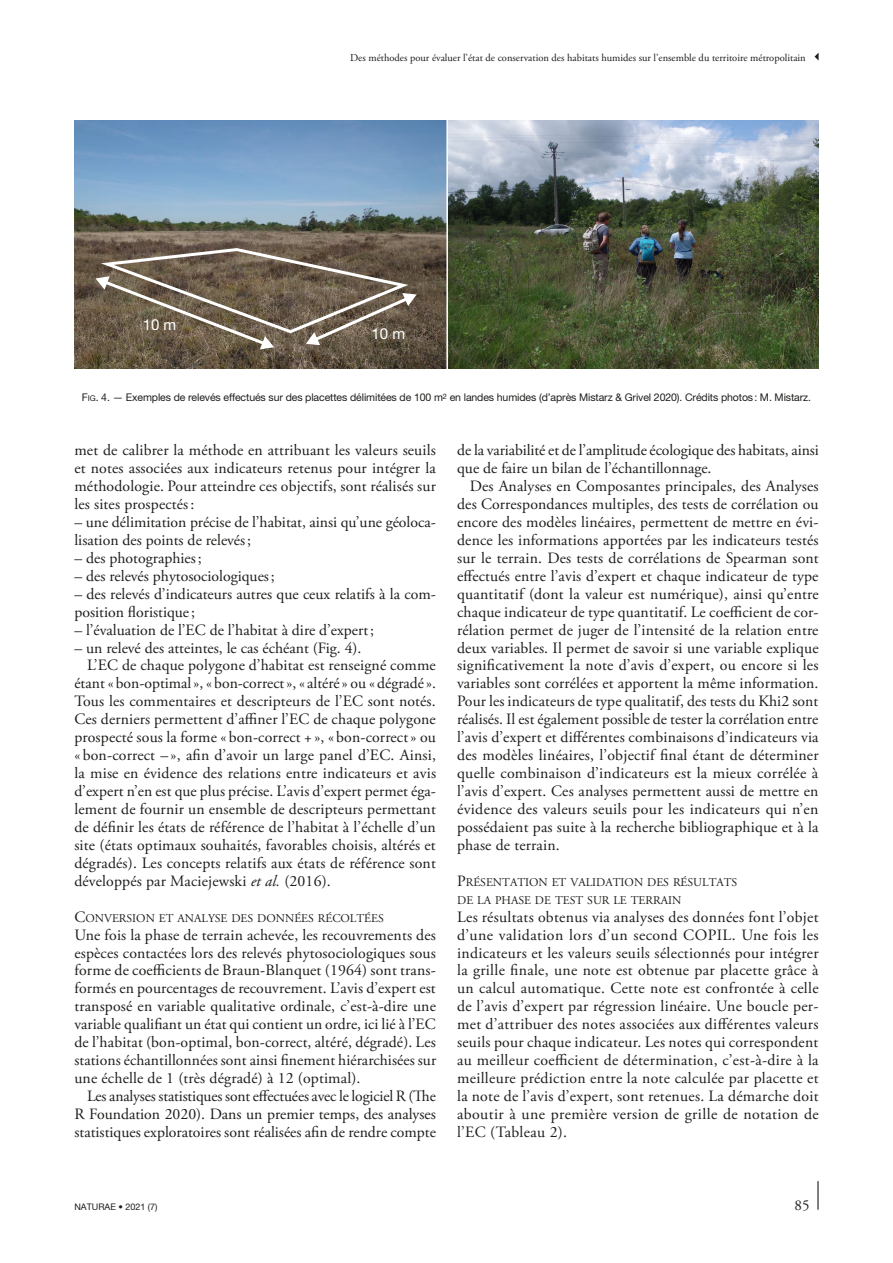
<style>
.page{position:relative;width:893px;height:1263px;background:#fff}
.page>*{position:absolute;margin:0;border:0;box-sizing:border-box;transform-origin:0 0}
.Texte_courant_Suite{font:15.75px/18px "Adobe Garamond Pro";color:#1d1d1b;text-align:justify}
.Texte_courant_1er_pa{font:15.75px/18px "Adobe Garamond Pro";color:#1d1d1b}
.t1{font:15px "Helvetica Neue";color:#fff}
.t2{font:15px "Adobe Garamond Pro";color:#1d1d1b}
.Titre_2{font:11.85px/18px "Adobe Garamond";color:#1d1d1b}
.t3{font:10.5px "Helvetica Neue";letter-spacing:-.01em;color:#1d1d1b}
.t4{font:10.5px "Adobe Garamond Pro";color:#1d1d1b}
.t5{font:9px "Helvetica Neue";color:#1d1d1b}
.s1{font-style:inherit}
.s2{font-size:7.8px}
.s3{font-style:italic}
.s4{font-size:15.75px}
</style>
<div class="page">
<hr style="left:817px;top:1181px;width:2px;height:29px;background:#1d1d1b">
<svg style="left:815px;top:53px;width:4px;height:8px"></svg>
<img style="left:448px;top:121px;width:371px;height:248px">
<img style="left:74px;top:121px;width:372px;height:248px">
<svg style="left:94px;top:247px;width:323px;height:102px;background:#776959"></svg>
<p class="t1" style="left:143px;top:316px;width:35px">10 m</p>
<p class="t4" style="left:350px;top:51px;width:457px">Des méthodes pour évaluer l’état de conservation des habitats humides sur l’ensemble du territoire métropolitain</p>
<p class="t1" style="left:371px;top:324px;width:35px">10 m</p>
<p class="t3" style="left:82px;top:391px;width:731px"><span class="s1">F</span><span class="s2">ig</span><span class="s1">. 4</span>. — Exemples de relevés effectués sur des placettes délimitées de 100 m<sup>2</sup> en landes humides (d’après Mistarz &amp; Grivel 2020). Crédits photos: M. Mistarz.</p>
<p class="Texte_courant_Suite" style="left:74px;top:442px;width:363px">met de calibrer la méthode en attribuant les valeurs seuils et notes associées aux indicateurs retenus pour intégrer la méthodologie. Pour atteindre ces objectifs, sont réalisés sur les sites prospectés:</p>
<p class="Texte_courant_1er_pa" style="left:74px;top:513px;width:363px">– une délimitation précise de l’habitat, ainsi qu’une géoloca&shy;lisation des points de relevés;</p>
<p class="Texte_courant_1er_pa" style="left:74px;top:549px;width:129px">– des photographies;</p>
<p class="Texte_courant_1er_pa" style="left:74px;top:567px;width:202px">– des relevés phytosociologiques;</p>
<p class="Texte_courant_1er_pa" style="left:74px;top:585px;width:363px">– des relevés d’indicateurs autres que ceux relatifs à la com&shy;position floristique;</p>
<p class="Texte_courant_1er_pa" style="left:74px;top:621px;width:301px">– l’évaluation de l’EC de l’habitat à dire d’expert;</p>
<p class="Texte_courant_1er_pa" style="left:74px;top:639px;width:289px">– un relevé des atteintes, le cas échéant (Fig. 4).</p>
<p class="Texte_courant_Suite" style="left:74px;top:657px;width:363px;text-indent:13px">L’EC de chaque polygone d’habitat est renseigné comme étant « bon-optimal», « bon-correct», « altéré» ou « dégradé».<br>Tous les commentaires et descripteurs de l’EC sont notés.<br>Ces derniers permettent d’affiner l’EC de chaque polygone prospecté sous la forme « bon-correct + », « bon-correct» ou « bon-correct – », afin d’avoir un large panel d’EC. Ainsi, la mise en évidence des relations entre indicateurs et avis d’expert n’en est que plus précise. L’avis d’expert permet éga&shy;lement de fournir un ensemble de descripteurs permettant de définir les états de référence de l’habitat à l’échelle d’un site (états optimaux souhaités, favorables choisis, altérés et dégradés). Les concepts relatifs aux états de référence sont développés par Maciejewski <span class="s3">et al.</span> (2016).</p>
<p class="Titre_2" style="left:74px;top:909px;width:311px"><span class="s4">C</span>ONVERSION ET ANALYSE DES DONNÉES RÉCOLTÉES</p>
<p class="Texte_courant_1er_pa" style="left:74px;top:926px;width:363px;text-align:justify">Une fois la phase de terrain achevée, les recouvrements des espèces contactées lors des relevés phytosociologiques sous forme de coefficients de Braun-Blanquet (1964) sont trans&shy;formés en pourcentages de recouvrement. L’avis d’expert est transposé en variable qualitative ordinale, c’est-à-dire une variable qualifiant un état qui contient un ordre, ici lié à l’EC de l’habitat (bon-optimal, bon-correct, altéré, dégradé). Les stations échantillonnées sont ainsi finement hiérarchisées sur une échelle de 1 (très dégradé) à 12 (optimal).</p>
<p class="Texte_courant_Suite" style="left:74px;top:1087px;width:363px;text-indent:13px">Les analyses statistiques sont effectuées avec le logiciel R (The R Foundation 2020). Dans un premier temps, des analyses statistiques exploratoires sont réalisées afin de rendre compte</p>
<p class="Texte_courant_Suite" style="left:457px;top:442px;width:363px">de la variabilité et de l’amplitude écologique des habitats, ainsi que de faire un bilan de l’échantillonnage.</p>
<p class="Texte_courant_Suite" style="left:457px;top:478px;width:363px;text-indent:13px">Des Analyses en Composantes principales, des Analyses des Correspondances multiples, des tests de corrélation ou encore des modèles linéaires, permettent de mettre en évi&shy;dence les informations apportées par les indicateurs testés sur le terrain. Des tests de corrélations de Spearman sont effectués entre l’avis d’expert et chaque indicateur de type quantitatif (dont la valeur est numérique), ainsi qu’entre chaque indicateur de type quantitatif. Le coefficient de cor&shy;rélation permet de juger de l’intensité de la relation entre deux variables. Il permet de savoir si une variable explique significativement la note d’avis d’expert, ou encore si les variables sont corrélées et apportent la même information.<br>Pour les indicateurs de type qualitatif, des tests du Khi2 sont réalisés. Il est également possible de tester la corrélation entre l’avis d’expert et différentes combinaisons d’indicateurs via des modèles linéaires, l’objectif final étant de déterminer quelle combinaison d’indicateurs est la mieux corrélée à l’avis d’expert. Ces analyses permettent aussi de mettre en évidence des valeurs seuils pour les indicateurs qui n’en possédaient pas suite à la recherche bibliographique et à la phase de terrain.</p>
<p class="Titre_2" style="left:457px;top:873px;width:282px"><span class="s4">P</span>RÉSENTATION ET VALIDATION DES RÉSULTATS<br>DE LA PHASE DE TEST SUR LE TERRAIN</p>
<p class="Texte_courant_1er_pa" style="left:457px;top:908px;width:363px;text-align:justify">Les résultats obtenus via analyses des données font l’objet d’une validation lors d’un second COPIL. Une fois les indicateurs et les valeurs seuils sélectionnés pour intégrer la grille finale, une note est obtenue par placette grâce à un calcul automatique. Cette note est confrontée à celle de l’avis d’expert par régression linéaire. Une boucle per&shy;met d’attribuer des notes associées aux différentes valeurs seuils pour chaque indicateur. Les notes qui correspondent au meilleur coefficient de détermination, c’est-à-dire à la meilleure prédiction entre la note calculée par placette et la note de l’avis d’expert, sont retenues. La démarche doit aboutir à une première version de grille de notation de l’EC (Tableau 2).</p>
<p class="t5" style="left:74px;top:1201px;width:85px">NATURAE • 2021 (7)</p>
<p class="t2" style="left:794px;top:1196px;width:16px">85</p>
</div>
